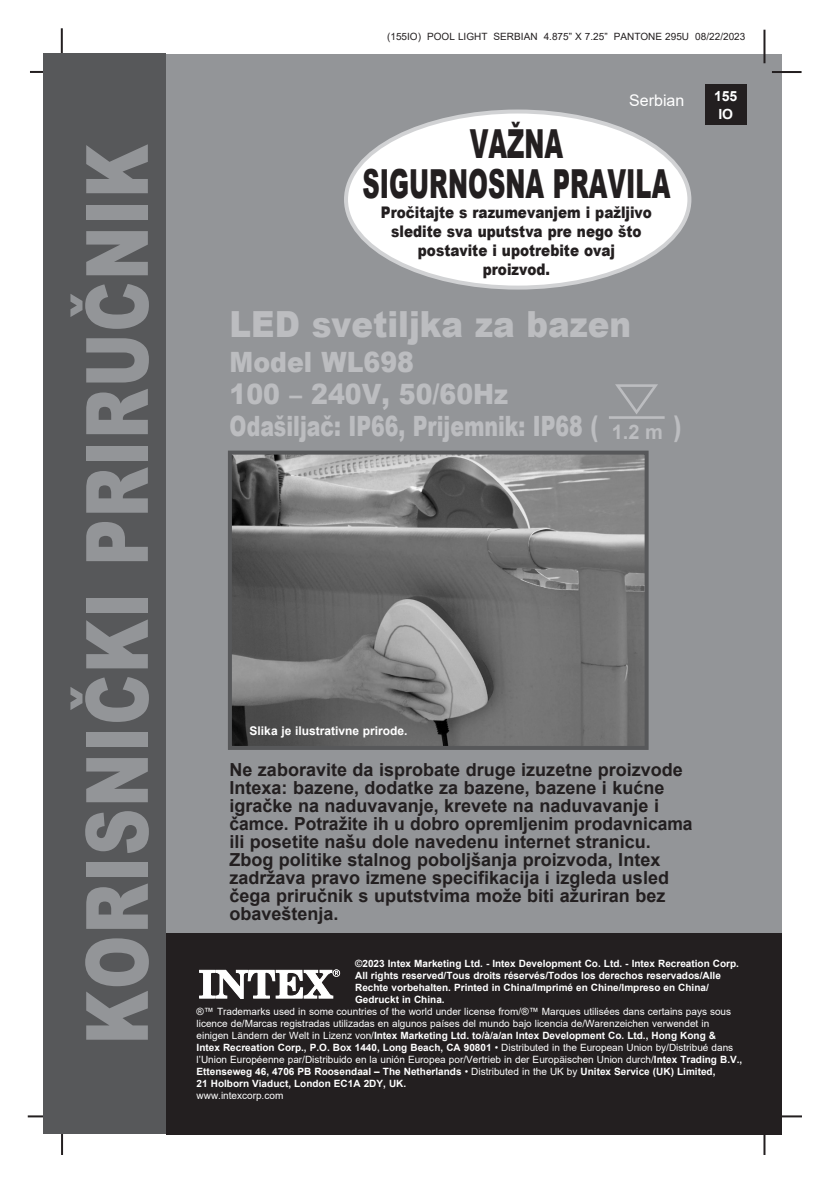
<style>
.page{position:relative;width:836px;height:1191px;background:#fff}
.page>*{position:absolute;margin:0;border:0;box-sizing:border-box;transform-origin:0 0}
.t1{font:900 86px "Arial";letter-spacing:.025em;color:#939598;scale:.75 1}
.t2{font:900 40px "Arial";color:#231f20;scale:.6 1}
.t3{font:900 36px "Arial";color:#bcbdc0;scale:.9 1}
.t4{font:900 28px "Arial";color:#bcbdc0;scale:.73 1}
.t5{font:900 28px "Arial";color:#bcbdc0;scale:.9 1}
.t6{font:700 20px "Arial";color:#bcbdc0}
.t7{font:700 18px/18px "Arial";color:#231f20}
.t8{font:900 16px "Arial";color:#231f20;scale:.85 1}
.t9{font:16px "Arial";color:#fff}
.t10{font:700 14px/18px "Arial";color:#fff;text-align:center}
.t11{font:700 12px "Arial";color:#fff}
.t12{font:700 10px/12px "Arial";color:#fff}
.t13{font:10px/12px "Arial";color:#fff}
.t14{font:10px "Arial";color:#231f20}
.s1{font-weight:400}
</style>
<div class="page">
<div style="left:166px;top:54px;width:615px;height:1080px;background:#939598"></div>
<hr style="left:769px;top:1115px;width:32px;height:2px;background:#231f20">
<hr style="left:771px;top:71px;width:30px;height:2px;background:#231f20">
<hr style="left:61px;top:28px;width:2px;height:36px;background:#231f20">
<hr style="left:763px;top:30px;width:2px;height:33px;background:#231f20">
<hr style="left:763px;top:1123px;width:2px;height:32px;background:#231f20">
<hr style="left:61px;top:1123px;width:2px;height:32px;background:#231f20">
<hr style="left:30px;top:71px;width:26px;height:2px;background:#231f20">
<hr style="left:28px;top:1115px;width:28px;height:2px;background:#231f20">
<div style="left:704px;top:84px;width:42px;height:41px;background:#231f20"></div>
<div style="left:43px;top:54px;width:123px;height:1080px;background:#57585a"></div>
<div style="left:346px;top:111px;width:343px;height:176px;background:#fff;border-radius:50%"></div>
<div style="left:166px;top:933px;width:614px;height:201px;background:#231f20"></div>
<img style="left:233px;top:455px;width:410px;height:290px">
<div style="left:228px;top:450px;width:420px;height:300px;border:4px solid #57585a"></div>
<svg style="left:199px;top:969px;width:141px;height:29px"></svg>
<svg style="left:615px;top:384px;width:43px;height:30px"></svg>
<hr style="left:608px;top:416px;width:56px;height:3px;background:#bcbdc0">
<p class="t1" style="left:55px;top:1044px;width:1201px;rotate:-90deg">KORISNIČKI PRIRUČNIK</p>
<p class="t14" style="left:387px;top:30px;width:359px">(155IO) POOL LIGHT SERBIAN 4.875” X 7.25” PANTONE 295U 08/22/2023</p>
<h3 class="t9" style="left:629px;top:89px;width:57px">Serbian</h3>
<p class="t2" style="left:469px;top:115px;width:157px">VAŽNA</p>
<p class="t2" style="left:362px;top:155px;width:514px">SIGURNOSNA PRAVILA</p>
<p class="t8" style="left:381px;top:200px;width:320px">Pročitajte s razumevanjem i pažljivo</p>
<p class="t8" style="left:391px;top:219px;width:296px">sledite sva uputstva pre nego što</p>
<p class="t8" style="left:417px;top:239px;width:233px">postavite i upotrebite ovaj</p>
<p class="t8" style="left:482px;top:258px;width:81px">proizvod.</p>
<p class="t3" style="left:229px;top:298px;width:447px">LED svetiljka za bazen</p>
<p class="t5" style="left:229px;top:341px;width:206px">Model WL698</p>
<p class="t5" style="left:229px;top:373px;width:311px">100 – 240V, 50/60Hz</p>
<p class="t4" style="left:229px;top:405px;width:506px">Odašiljač: IP66, Prijemnik: IP68 (</p>
<p class="t4" style="left:673px;top:405px;width:12px">)</p>
<p class="t6" style="left:611px;top:418px;width:53px">1.2 m</p>
<h3 class="t10" style="left:713px;top:87px;width:25px">155<br>IO</h3>
<p class="t11" style="left:249px;top:722px;width:159px">Slika je ilustrativne prirode.</p>
<p class="t7" style="left:229px;top:761px;width:464px">Ne zaboravite da isprobate druge izuzetne proizvode Intexa: bazene, dodatke za bazene, bazene i kućne igračke na naduvavanje, krevete na naduvavanje i čamce. Potražite ih u dobro opremljenim prodavnicama ili posetite našu dole navedenu internet stranicu.<br>Zbog politike stalnog poboljšanja proizvoda, Intex zadržava pravo izmene specifikacija i izgleda usled čega priručnik s uputstvima može biti ažuriran bez obaveštenja.</p>
<p class="t12" style="left:355px;top:957px;width:385px">©2023 Intex Marketing Ltd. - Intex Development Co. Ltd. - Intex Recreation Corp.</p>
<p class="t12" style="left:355px;top:969px;width:367px">All rights reserved/Tous droits réservés/Todos los derechos reservados/Alle<br>Rechte vorbehalten. Printed in China/Imprimé en Chine/Impreso en China/<br>Gedruckt in China.</p>
<p class="t13" style="left:196px;top:1005px;width:536px">®™ Trademarks used in some countries of the world under license from/®™ Marques utilisées dans certains pays sous licence de/Marcas registradas utilizadas en algunos países del mundo bajo licencia de/Warenzeichen verwendet in</p>
<p class="t12" style="left:196px;top:1029px;width:547px"><span class="s1">einigen Ländern der Welt in Lizenz von/</span>Intex Marketing Ltd. to/à/a/an Intex Development Co. Ltd., Hong Kong &amp;<br>Intex Recreation Corp., P.O. Box 1440, Long Beach, CA 90801 <span class="s1">• Distributed in the European Union by/Distribué dans l’Union Européenne par/Distribuido en la unión Europea por/Vertrieb in der Europäischen Union durch/</span>Intex Trading B.V., Ettenseweg 46, 4706 PB Roosendaal – The Netherlands <span class="s1">• Distributed in the UK by</span> Unitex Service (UK) Limited,</p>
<p class="t12" style="left:196px;top:1077px;width:211px">21 Holborn Viaduct, London EC1A 2DY, UK.</p>
<p class="t13" style="left:196px;top:1089px;width:88px">www.intexcorp.com</p>
</div>
